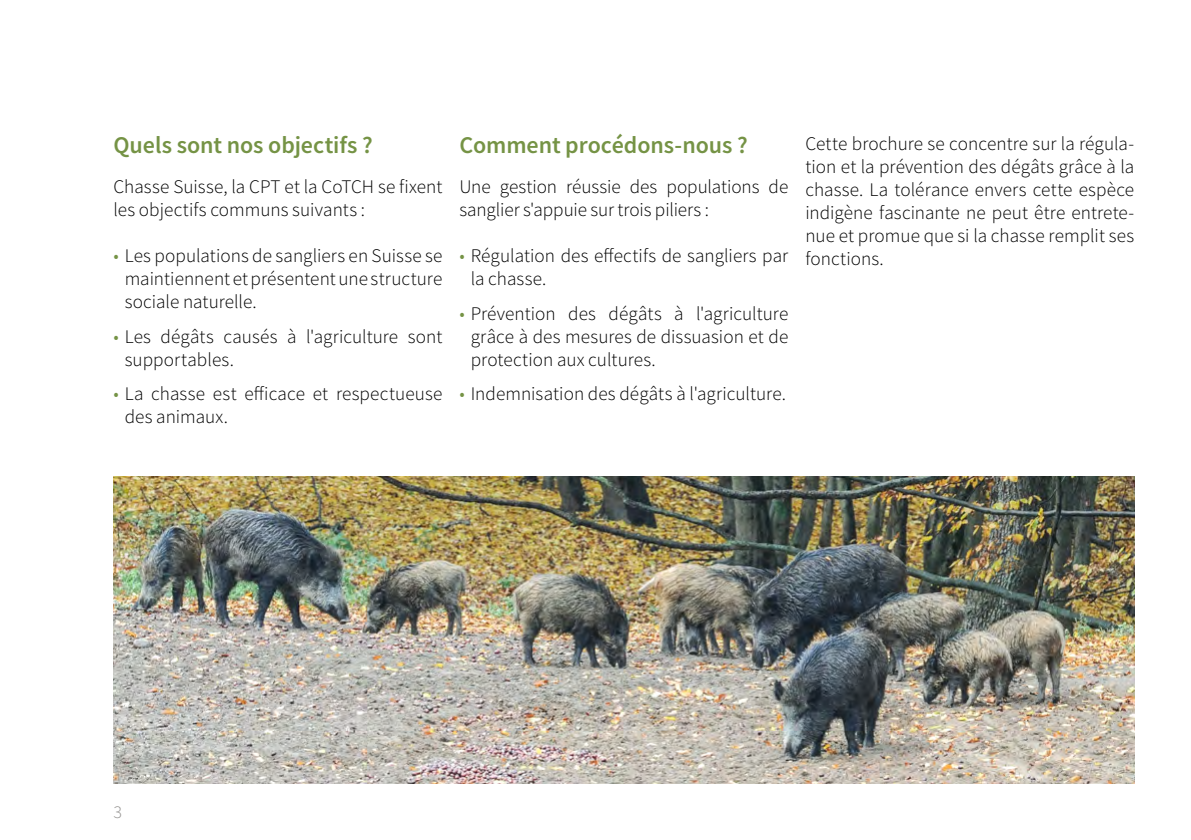
<style>
.page{position:relative;width:1191px;height:840px;background:#fff}
.page>*{position:absolute;margin:0;border:0;box-sizing:border-box;transform-origin:0 0}
.t1{font:600 24px "Source Sans Pro";color:#759345}
.t2{font:300 19.2px/23px "Source Sans Pro";letter-spacing:.005em;color:#000}
.t3{font:300 18px "Source Sans Pro";color:#949290}
.s1{color:#759345}
</style>
<div class="page">
<img style="left:113px;top:476px;width:1021px;height:306px">
<p class="t1" style="left:113px;top:129px;width:261px">Quels sont nos objectifs ?</p>
<p class="t2" style="left:113px;top:175px;width:330px">Chasse Suisse, la CPT et la CoTCH se fixent les objectifs communs suivants :</p>
<p class="t2" style="left:125px;top:244px;width:319px;text-align:justify;text-indent:-11px"><span class="s1">•</span> Les populations de sangliers en Suisse se maintiennent et présentent une structure sociale naturelle.</p>
<p class="t2" style="left:125px;top:325px;width:319px;text-indent:-11px"><span class="s1">•</span> Les dégâts causés à l'agriculture sont supportables.</p>
<p class="t2" style="left:125px;top:382px;width:319px;text-indent:-11px"><span class="s1">•</span> La chasse est efficace et respectueuse des animaux.</p>
<p class="t1" style="left:459px;top:129px;width:290px">Comment procédons-nous ?</p>
<p class="t2" style="left:459px;top:175px;width:330px">Une gestion réussie des populations de sanglier s'appuie sur trois piliers :</p>
<p class="t2" style="left:471px;top:244px;width:319px;text-indent:-11px"><span class="s1">•</span> Régulation des effectifs de sangliers par la chasse.</p>
<p class="t2" style="left:471px;top:302px;width:319px;text-align:justify;text-indent:-11px"><span class="s1">•</span> Prévention des dégâts à l'agriculture grâce à des mesures de dissuasion et de protection aux cultures.</p>
<p class="t2" style="left:459px;top:382px;width:328px"><span class="s1">•</span> Indemnisation des dégâts à l'agriculture.</p>
<p class="t2" style="left:805px;top:132px;width:330px;text-align:justify">Cette brochure se concentre sur la régula&shy;tion et la prévention des dégâts grâce à la chasse. La tolérance envers cette espèce indigène fascinante ne peut être entrete&shy;nue et promue que si la chasse remplit ses fonctions.</p>
<p class="t3" style="left:113px;top:800px;width:10px">3</p>
</div>
